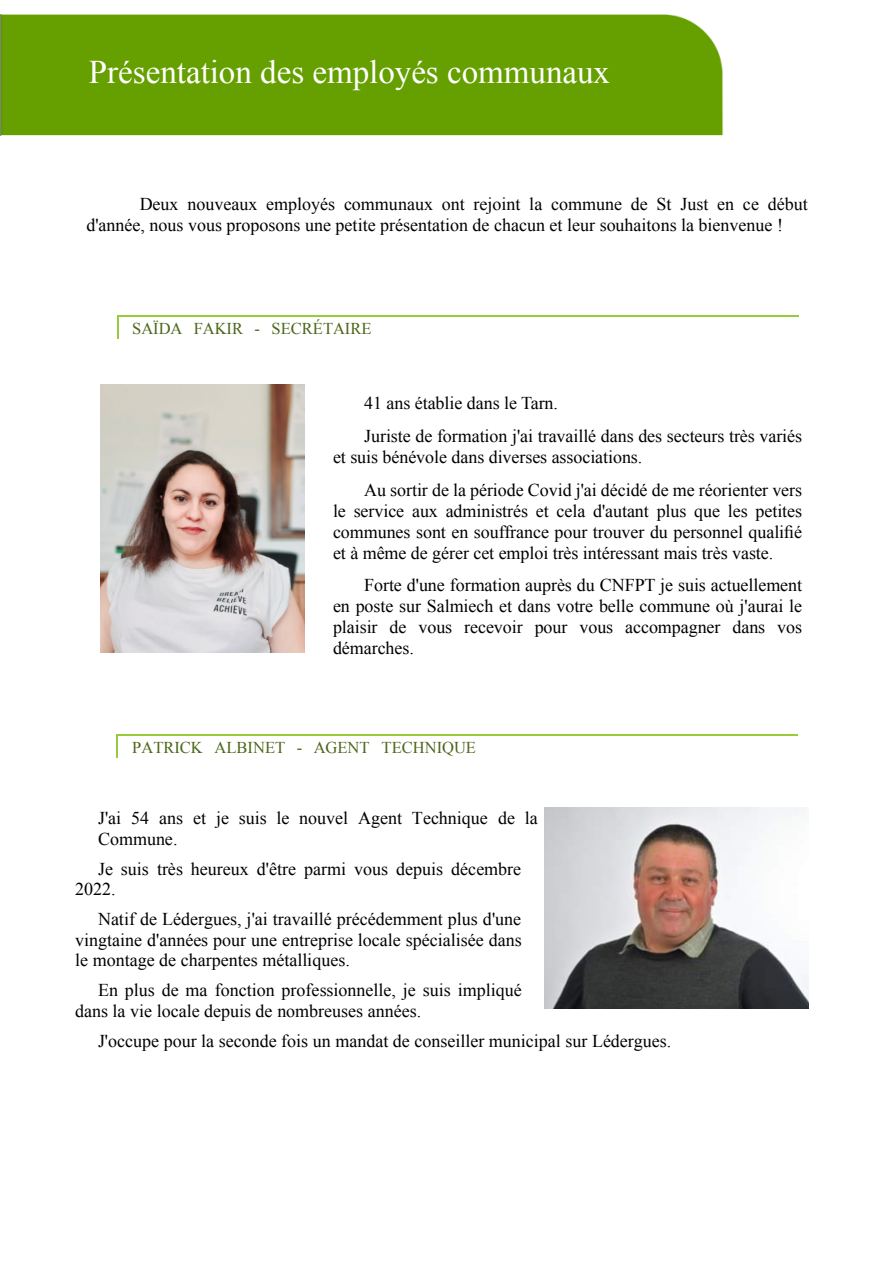
<style>
.page{position:relative;width:893px;height:1264px;background:#fff}
.page>*{position:absolute;margin:0;border:0;box-sizing:border-box;transform-origin:0 0}
.t1{font:33px "Times New Roman";color:#fff}
.t2{font:18px/20.7px "Times New Roman";color:#000}
.t3{font:16.5px "Times New Roman";color:#4c661a}
</style>
<div class="page">
<div style="left:0;top:15px;width:723px;height:120px;background:#65a000"></div>
<svg style="left:117px;top:316px;width:1px;height:22px"></svg>
<hr style="left:117px;top:315px;width:681px;height:1px;background:#99cb38">
<hr style="left:116px;top:734px;width:2px;height:23px;background:#99cb38">
<hr style="left:116px;top:734px;width:682px;height:1px;background:#99cb38">
<img style="left:544px;top:807px;width:264px;height:201px">
<img style="left:100px;top:384px;width:205px;height:268px">
<h1 class="t1" style="left:89px;top:61px;width:522px">Présentation des employés communaux</h1>
<p class="t2" style="left:86px;top:195px;width:723px;text-indent:53px">Deux nouveaux employés communaux ont rejoint la commune de St Just en ce début d'année, nous vous proposons une petite présentation de chacun et leur souhaitons la bienvenue !</p>
<p class="t3" style="left:132px;top:322px;width:241px">SAÏDA FAKIR - SECRÉTAIRE</p>
<p class="t2" style="left:364px;top:388px;width:439px;line-height:32.7px">41 ans établie dans le Tarn.<br>Juriste de formation j'ai travaillé dans des secteurs très variés</p>
<p class="t2" style="left:364px;top:442px;width:439px;line-height:32.7px;text-indent:-31px">et suis bénévole dans diverses associations.<br>Au sortir de la période Covid j'ai décidé de me réorienter vers</p>
<p class="t2" style="left:333px;top:501px;width:470px;text-align:justify">le service aux administrés et cela d'autant plus que les petites communes sont en souffrance pour trouver du personnel qualifié et à même de gérer cet emploi très intéressant mais très vaste.</p>
<p class="t2" style="left:333px;top:576px;width:470px;text-align:justify;text-indent:31px">Forte d'une formation auprès du CNFPT je suis actuellement en poste sur Salmiech et dans votre belle commune où j'aurai le plaisir de vous recevoir pour vous accompagner dans vos démarches.</p>
<p class="t3" style="left:132px;top:741px;width:345px">PATRICK ALBINET - AGENT TECHNIQUE</p>
<p class="t2" style="left:98px;top:809px;width:441px">J'ai 54 ans et je suis le nouvel Agent Technique de la<br>Commune.</p>
<p class="t2" style="left:75px;top:859px;width:447px;text-indent:23px">Je suis très heureux d'être parmi vous depuis décembre<br>2022.</p>
<p class="t2" style="left:75px;top:910px;width:448px;text-align:justify;text-indent:23px">Natif de Lédergues, j'ai travaillé précédemment plus d'une vingtaine d'années pour une entreprise locale spécialisée dans le montage de charpentes métalliques.</p>
<p class="t2" style="left:75px;top:981px;width:448px;text-indent:23px">En plus de ma fonction professionnelle, je suis impliqué dans la vie locale depuis de nombreuses années.</p>
<p class="t2" style="left:98px;top:1031px;width:575px">J'occupe pour la seconde fois un mandat de conseiller municipal sur Lédergues.</p>
</div>
